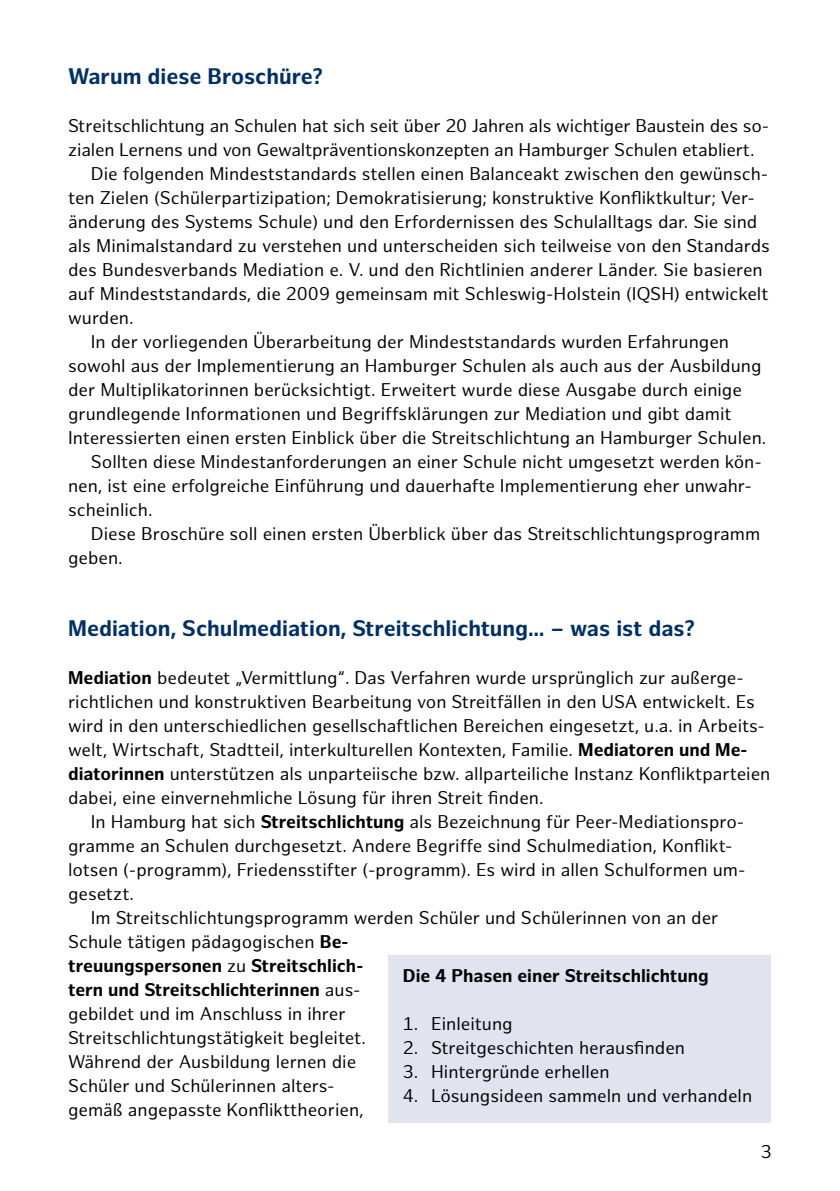
<style>
.page{position:relative;width:840px;height:1191px;background:#fff}
.page>*{position:absolute;margin:0;border:0;box-sizing:border-box;transform-origin:0 0}
.Überschrift_1{font:700 22px "Hamburg Sans";color:#003063}
.Fließtext_Einz-4{font:18px/24px "Hamburg Sans";color:#000}
.Fließtext_o__Einz{font:18px/24px "Hamburg Sans";color:#000}
.Fließtext_o__Einz-2{font:700 18px "Hamburg Sans";color:#000}
.s1{font-weight:700}
</style>
<div class="page">
<div style="left:388px;top:955px;width:382px;height:168px;background:#e1e3ee"></div>
<p class="Überschrift_1" style="left:68px;top:63px;width:256px">Warum diese Broschüre?</p>
<p class="Fließtext_o__Einz" style="left:68px;top:114px;width:702px">Streitschlichtung an Schulen hat sich seit über 20 Jahren als wichtiger Baustein des so&shy;zialen Lernens und von Gewaltpräventionskonzepten an Hamburger Schulen etabliert.</p>
<p class="Fließtext_Einz-4" style="left:68px;top:162px;width:703px;text-indent:23px">Die folgenden Mindeststandards stellen einen Balanceakt zwischen den gewünsch&shy;ten Zielen (Schülerpartizipation; Demokratisierung; konstruktive Konfliktkultur; Ver&shy;änderung des Systems Schule) und den Erfordernissen des Schulalltags dar. Sie sind als Minimalstandard zu verstehen und unterscheiden sich teilweise von den Standards des Bundesverbands Mediation e. V. und den Richtlinien anderer Länder. Sie basieren auf Mindeststandards, die 2009 gemeinsam mit Schleswig-Holstein (IQSH) entwickelt wurden.</p>
<p class="Fließtext_Einz-4" style="left:68px;top:330px;width:699px;text-indent:23px">In der vorliegenden Überarbeitung der Mindeststandards wurden Erfahrungen sowohl aus der Implementierung an Hamburger Schulen als auch aus der Ausbildung der Multiplikatorinnen berücksichtigt. Erweitert wurde diese Ausgabe durch einige grundlegende Informationen und Begriffsklärungen zur Mediation und gibt damit Interessierten einen ersten Einblick über die Streitschlichtung an Hamburger Schulen.</p>
<p class="Fließtext_Einz-4" style="left:68px;top:450px;width:694px;text-indent:23px">Sollten diese Mindestanforderungen an einer Schule nicht umgesetzt werden kön&shy;nen, ist eine erfolgreiche Einführung und dauerhafte Implementierung eher unwahr&shy;scheinlich.</p>
<p class="Fließtext_Einz-4" style="left:68px;top:522px;width:693px;text-indent:23px">Diese Broschüre soll einen ersten Überblick über das Streitschlichtungsprogramm geben.</p>
<p class="Überschrift_1" style="left:68px;top:615px;width:628px">Mediation, Schulmediation, Streitschlichtung… – was ist das?</p>
<p class="Fließtext_o__Einz" style="left:68px;top:666px;width:703px"><span class="s1">Mediation</span> bedeutet „Vermittlung“. Das Verfahren wurde ursprünglich zur außerge&shy;richtlichen und konstruktiven Bearbeitung von Streitfällen in den USA entwickelt. Es wird in den unterschiedlichen gesellschaftlichen Bereichen eingesetzt, u.a. in Arbeits&shy;welt, Wirtschaft, Stadtteil, interkulturellen Kontexten, Familie. <span class="s1">Mediatoren und Me&shy;diatorinnen</span> unterstützen als unparteiische bzw. allparteiliche Instanz Konfliktparteien dabei, eine einvernehmliche Lösung für ihren Streit finden.</p>
<p class="Fließtext_Einz-4" style="left:68px;top:810px;width:678px;text-indent:23px">In Hamburg hat sich <span class="s1">Streitschlichtung</span> als Bezeichnung für Peer-Mediationspro&shy;gramme an Schulen durchgesetzt. Andere Begriffe sind Schulmediation, Konflikt&shy;lotsen (-programm), Friedensstifter (-programm). Es wird in allen Schulformen um&shy;gesetzt.</p>
<p class="Fließtext_Einz-4" style="left:68px;top:906px;width:651px;text-indent:23px">Im Streitschlichtungsprogramm werden Schüler und Schülerinnen von an der Schule tätigen pädagogischen <span class="s1">Be-<br>treuungspersonen</span> zu <span class="s1">Streitschlich-<br>tern und Streitschlichterinnen</span> aus-<br>gebildet und im Anschluss in ihrer<br>Streitschlichtungstätigkeit begleitet.<br>Während der Ausbildung lernen die<br>Schüler und Schülerinnen alters-<br>gemäß angepasste Konflikttheorien,</p>
<p class="Fließtext_o__Einz-2" style="left:402px;top:965px;width:307px">Die 4 Phasen einer Streitschlichtung</p>
<p class="Fließtext_o__Einz" style="left:402px;top:1012px;width:111px">1. Einleitung</p>
<p class="Fließtext_o__Einz" style="left:402px;top:1036px;width:284px">2. Streitgeschichten herausfinden</p>
<p class="Fließtext_o__Einz" style="left:402px;top:1060px;width:208px">3. Hintergründe erhellen</p>
<p class="Fließtext_o__Einz" style="left:402px;top:1084px;width:351px">4. Lösungsideen sammeln und verhandeln</p>
<p class="Fließtext_Einz-4" style="left:760px;top:1140px;width:13px">3</p>
</div>
